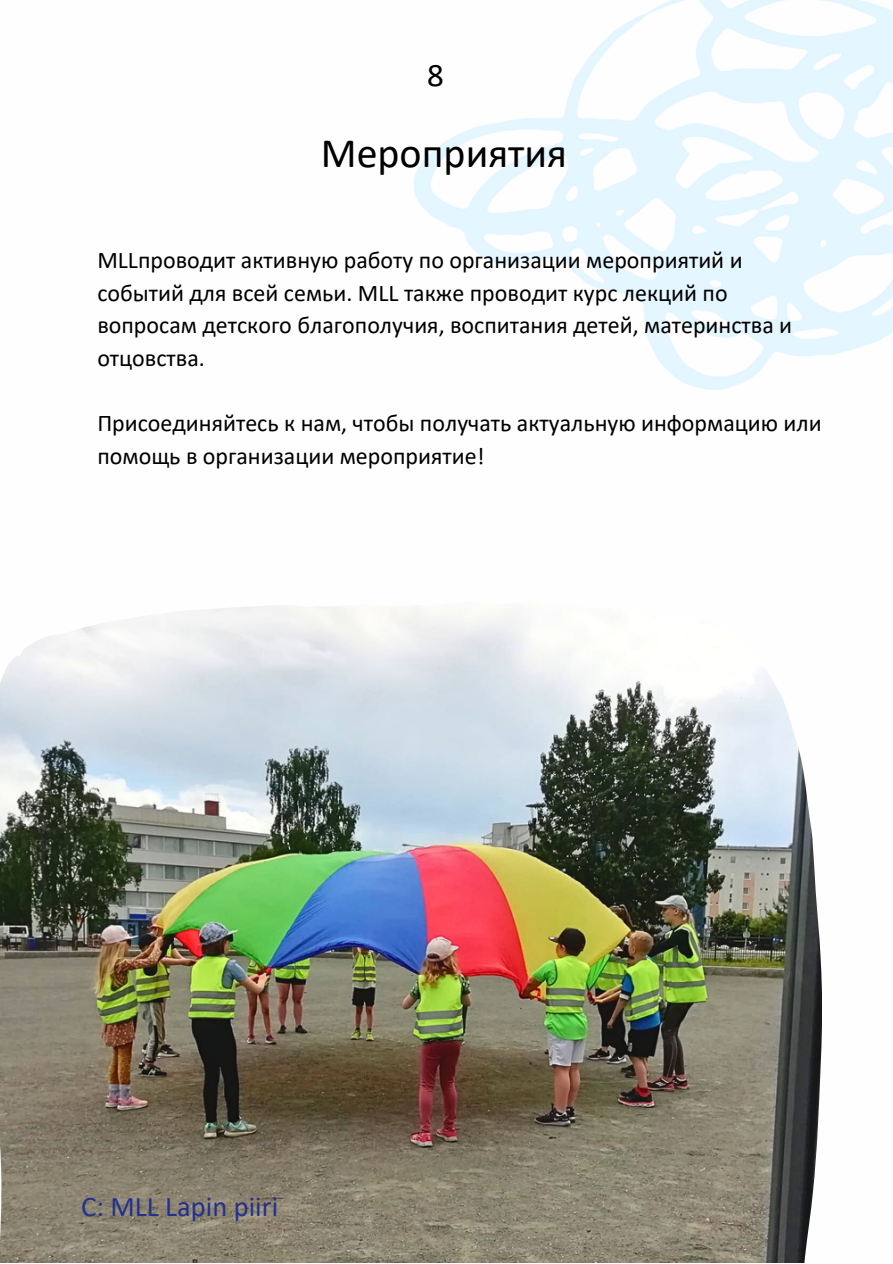
<style>
.page{position:relative;width:893px;height:1264px;background:#fff}
.page>*{position:absolute;margin:0;border:0;box-sizing:border-box;transform-origin:0 0}
.t1{font:42px "Calibri";color:#000}
.t2{font:33px "Calibri";color:#000}
.t3{font:28.5px "Calibri";color:#23318e}
.t4{font:24px/32.5px "Calibri";color:#000}
</style>
<div class="page">
<img style="left:415px;top:0;width:477px;height:389px">
<img style="left:0;top:604px;width:821px;height:658px">
<p class="t2" style="left:427px;top:61px;width:18px">8</p>
<p class="t1" style="left:321px;top:135px;width:248px">Мероприятия</p>
<p class="t4" style="left:97px;top:246px;width:696px">MLLпроводит активную работу по организации мероприятий и событий для всей семьи. MLL также проводит курс лекций по вопросам детского благополучия, воспитания детей, материнства и отцовства.</p>
<p class="t4" style="left:97px;top:409px;width:725px">Присоединяйтесь к нам, чтобы получать актуальную информацию или помощь в организации мероприятие!</p>
<p class="t3" style="left:81px;top:1194px;width:198px">C: MLL Lapin piiri</p>
</div>
